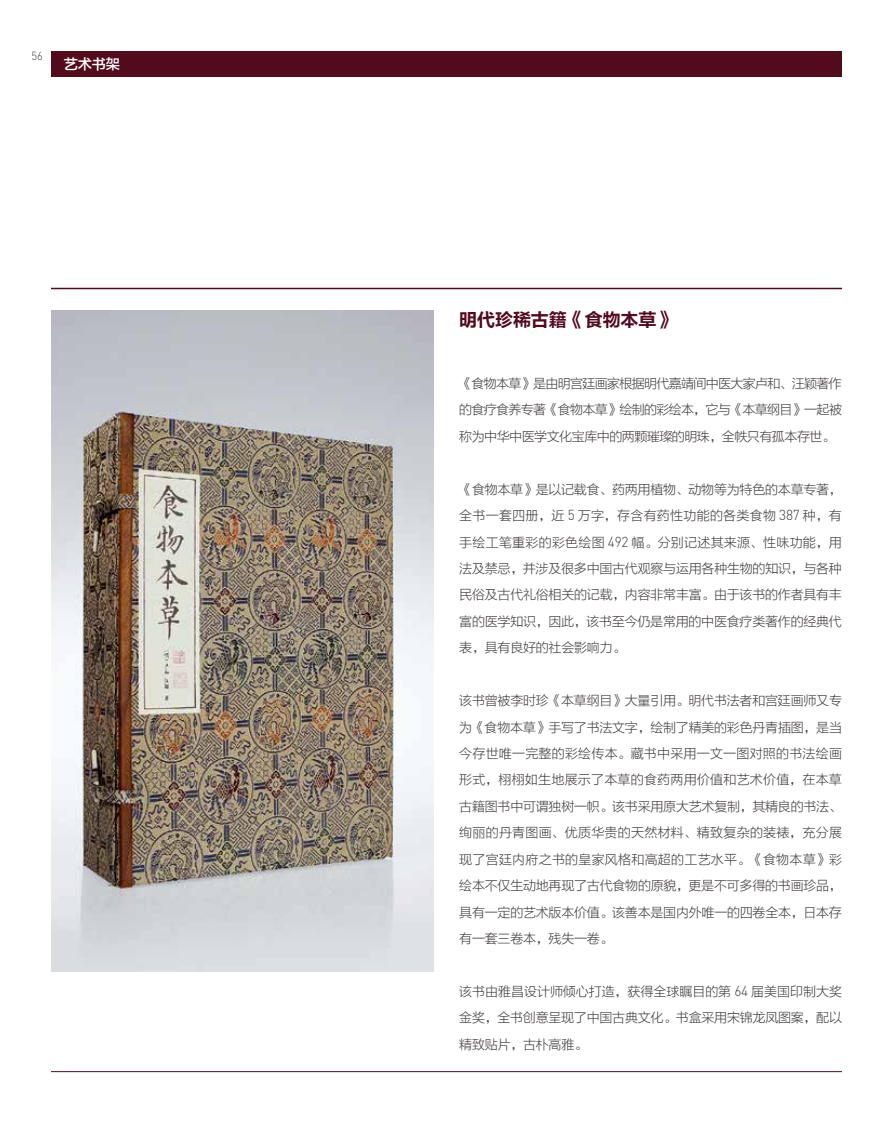
<style>
.page{position:relative;width:893px;height:1123px;background:#fff}
.page>*{position:absolute;margin:0;border:0;box-sizing:border-box;transform-origin:0 0}
.t1{font:18px "FZLTCHK GBK1 0";letter-spacing:-.005em;color:#520a1d}
.t2{font:14.25px "FZLTZHK GBK1 0";color:#fff}
.t3{font:12.9px/26.4px "FZLTXHK GBK1 0";letter-spacing:-.015em;color:#3e3a39;text-align:justify}
.t4{font:300 11.55px "DIN";color:#3e3a39;scale:.95 1}
.s1{font-family:"DIN";font-weight:300;font-size:14.25px}
</style>
<div class="page">
<hr style="left:51px;top:288px;width:791px;height:1px;background:#520a1d">
<hr style="left:51px;top:1071px;width:791px;height:1px;background:#520a1d">
<div style="left:51px;top:51px;width:791px;height:26px;background:#520a1d"></div>
<img style="left:51px;top:310px;width:383px;height:661px">
<p class="t4" style="left:32px;top:49px;width:13px">56</p>
<p class="t2" style="left:64px;top:56px;width:58px">艺术书架</p>
<h1 class="t1" style="left:459px;top:310px;width:217px">明代珍稀古籍《食物本草》</h1>
<p class="t3" style="left:459px;top:370px;width:384px">《食物本草》是由明宫廷画家根据明代嘉靖间中医大家卢和、汪颖著作的食疗食养专著《食物本草》绘制的彩绘本，它与《本草纲目》一起被称为中华中医学文化宝库中的两颗璀璨的明珠，全帙只有孤本存世。</p>
<p class="t3" style="left:459px;top:476px;width:384px">《食物本草》是以记载食、药两用植物、动物等为特色的本草专著，全书一套四册，近 <span class="s1">5</span> 万字，存含有药性功能的各类食物 <span class="s1">387</span> 种，有手绘工笔重彩的彩色绘图 <span class="s1">492</span> 幅。分别记述其来源、性味功能，用法及禁忌，并涉及很多中国古代观察与运用各种生物的知识，与各种民俗及古代礼俗相关的记载，内容非常丰富。由于该书的作者具有丰富的医学知识，因此，该书至今仍是常用的中医食疗类著作的经典代表，具有良好的社会影响力。</p>
<p class="t3" style="left:459px;top:687px;width:384px">该书曾被李时珍《本草纲目》大量引用。明代书法者和宫廷画师又专为《食物本草》手写了书法文字，绘制了精美的彩色丹青插图，是当今存世唯一完整的彩绘传本。藏书中采用一文一图对照的书法绘画形式，栩栩如生地展示了本草的食药两用价值和艺术价值，在本草古籍图书中可谓独树一帜。该书采用原大艺术复制，其精良的书法、绚丽的丹青图画、优质华贵的天然材料、精致复杂的装裱，充分展现了宫廷内府之书的皇家风格和高超的工艺水平。《食物本草》彩绘本不仅生动地再现了古代食物的原貌，更是不可多得的书画珍品，具有一定的艺术版本价值。该善本是国内外唯一的四卷全本，日本存有一套三卷本，残失一卷。</p>
<p class="t3" style="left:459px;top:978px;width:384px">该书由雅昌设计师倾心打造，获得全球瞩目的第 <span class="s1">64</span> 届美国印制大奖金奖，全书创意呈现了中国古典文化。书盒采用宋锦龙凤图案，配以精致贴片，古朴高雅。</p>
</div>
